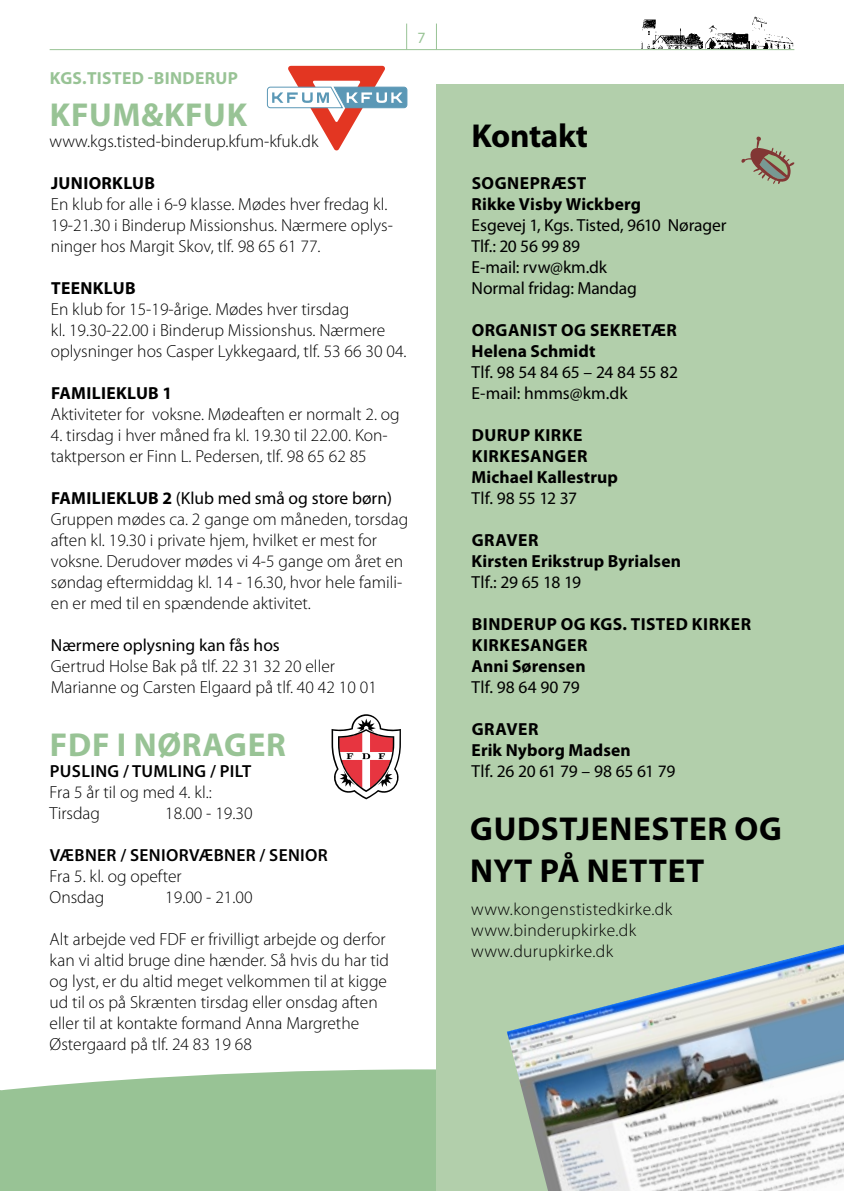
<style>
.page{position:relative;width:844px;height:1191px;background:#fff}
.page>*{position:absolute;margin:0;border:0;box-sizing:border-box;transform-origin:0 0}
.t1{font:700 33.25px/42px "Myriad Pro";letter-spacing:.02em;color:#000}
.t2{font:700 33.25px "Myriad Pro";letter-spacing:.02em;color:#98c395}
.t3{font:700 33.25px "Myriad Pro";letter-spacing:-.01em;color:#000}
.t4{font:300 17.5px/21px "Myriad Pro";color:#000}
.t5{font:700 17.5px/21px "Myriad Pro";letter-spacing:.02em;color:#000}
.t6{font:17.5px/21px "Myriad Pro";letter-spacing:-.005em;color:#000}
.t7{font:300 17.5px/21px "Myriad Pro";letter-spacing:.02em;color:#000}
.t8{font:600 17.5px "Myriad Pro";letter-spacing:.02em;color:#000}
.t9{font:700 17.5px "Myriad Pro";letter-spacing:.02em;color:#98c395}
.t10{font:15.75px "Myriad Pro";color:#98c395}
.s1{font-weight:700}
.s2{font-weight:400}
</style>
<div class="page">
<img style="left:641px;top:19px;width:61px;height:29px">
<img style="left:751px;top:16px;width:42px;height:32px">
<img style="left:705px;top:25px;width:44px;height:23px">
<hr style="left:50px;top:49px;width:744px;height:1px;background:#98c395">
<svg style="left:406px;top:24px;width:1px;height:25px"></svg>
<svg style="left:436px;top:24px;width:1px;height:25px"></svg>
<div style="left:0;top:1069px;width:437px;height:122px;background:#98c395"></div>
<div style="left:437px;top:84px;width:406px;height:1107px;background:#b2cfab"></div>
<svg style="left:266px;top:66px;width:141px;height:84px"></svg>
<svg style="left:331px;top:714px;width:70px;height:85px"></svg>
<img style="left:507px;top:944px;width:336px;height:247px">
<svg style="left:741px;top:136px;width:53px;height:48px"></svg>
<p class="t10" style="left:417px;top:28px;width:10px">7</p>
<p class="t9" style="left:50px;top:67px;width:189px">KGS.TISTED -BINDERUP</p>
<h1 class="t2" style="left:50px;top:93px;width:198px">KFUM&amp;KFUK</h1>
<p class="t4" style="left:50px;top:131px;width:270px">www.kgs.tisted-binderup.kfum-kfuk.dk</p>
<p class="t5" style="left:51px;top:172px;width:105px">JUNIORKLUB</p>
<p class="t4" style="left:51px;top:194px;width:343px">En klub for alle i 6-9 klasse. Mødes hver fredag kl.<br>19-21.30 i Binderup Missionshus. Nærmere oplys&shy;ninger hos Margit Skov, tlf. 98 65 61 77.</p>
<p class="t5" style="left:51px;top:277px;width:86px">TEENKLUB</p>
<p class="t4" style="left:51px;top:299px;width:357px">En klub for 15-19-årige. Mødes hver tirsdag<br>kl. 19.30-22.00 i Binderup Missionshus. Nærmere oplysninger hos Casper Lykkegaard, tlf. 53 66 30 04.</p>
<p class="t5" style="left:51px;top:382px;width:123px">FAMILIEKLUB 1</p>
<p class="t4" style="left:51px;top:404px;width:350px">Aktiviteter for voksne. Mødeaften er normalt 2. og</p>
<p class="t4" style="left:51px;top:425px;width:338px">4. tirsdag i hver måned fra kl. 19.30 til 22.00. Kon&shy;taktperson er Finn L. Pedersen, tlf. 98 65 62 85</p>
<p class="t4" style="left:51px;top:488px;width:359px"><span class="s1">FAMILIEKLUB 2</span> <span class="s2">(Klub med små og store børn)<br></span>Gruppen mødes ca. 2 gange om måneden, torsdag aften kl. 19.30 i private hjem, hvilket er mest for voksne. Derudover mødes vi 4-5 gange om året en søndag eftermiddag kl. 14 - 16.30, hvor hele famili&shy;en er med til en spændende aktivitet.</p>
<p class="t6" style="left:51px;top:634px;width:230px">Nærmere oplysning kan fås hos</p>
<p class="t4" style="left:51px;top:656px;width:327px">Gertrud Holse Bak på tlf. 22 31 32 20 eller<br>Marianne og Carsten Elgaard på tlf. 40 42 10 01</p>
<h1 class="t2" style="left:50px;top:723px;width:237px">FDF I NØRAGER</h1>
<p class="t8" style="left:50px;top:760px;width:203px">PUSLING / TUMLING / PILT</p>
<p class="t4" style="left:50px;top:782px;width:164px">Fra 5 år til og med 4. kl.:<br>Tirsdag</p>
<p class="t4" style="left:165px;top:803px;width:89px">18.00 - 19.30</p>
<p class="t8" style="left:50px;top:844px;width:279px">VÆBNER / SENIORVÆBNER / SENIOR</p>
<p class="t4" style="left:50px;top:866px;width:133px">Fra 5. kl. og opefter<br>Onsdag</p>
<p class="t4" style="left:165px;top:887px;width:89px">19.00 - 21.00</p>
<p class="t4" style="left:50px;top:929px;width:341px">Alt arbejde ved FDF er frivilligt arbejde og derfor kan vi altid bruge dine hænder. Så hvis du har tid og lyst, er du altid meget velkommen til at kigge ud til os på Skrænten tirsdag eller onsdag aften eller til at kontakte formand Anna Margrethe Østergaard på tlf. 24 83 19 68</p>
<h1 class="t3" style="left:471px;top:114px;width:118px">Kontakt</h1>
<p class="t5" style="left:471px;top:172px;width:171px">SOGNEPRÆST<br>Rikke Visby Wickberg</p>
<p class="t6" style="left:471px;top:214px;width:256px">Esgevej 1, Kgs. Tisted, 9610 Nørager<br>Tlf.: 20 56 99 89<br>E-mail: rvw@km.dk<br>Normal fridag: Mandag</p>
<p class="t5" style="left:471px;top:319px;width:207px">ORGANIST OG SEKRETÆR<br>Helena Schmidt</p>
<p class="t6" style="left:471px;top:361px;width:208px">Tlf. 98 54 84 65 – 24 84 55 82<br>E-mail: hmms@km.dk</p>
<p class="t5" style="left:471px;top:424px;width:148px">DURUP KIRKE<br>KIRKESANGER<br>Michael Kallestrup</p>
<p class="t6" style="left:471px;top:487px;width:107px">Tlf. 98 55 12 37</p>
<p class="t5" style="left:471px;top:529px;width:211px">GRAVER<br>Kirsten Erikstrup Byrialsen</p>
<p class="t6" style="left:471px;top:571px;width:111px">Tlf.: 29 65 18 19</p>
<p class="t5" style="left:471px;top:613px;width:281px">BINDERUP OG KGS. TISTED KIRKER<br>KIRKESANGER<br>Anni Sørensen</p>
<p class="t6" style="left:471px;top:676px;width:110px">Tlf. 98 64 90 79</p>
<p class="t5" style="left:471px;top:718px;width:160px">GRAVER<br>Erik Nyborg Madsen</p>
<p class="t6" style="left:471px;top:760px;width:205px">Tlf. 26 20 61 79 – 98 65 61 79</p>
<h1 class="t1" style="left:470px;top:807px;width:313px">GUDSTJENESTER OG<br>NYT PÅ NETTET</h1>
<p class="t7" style="left:471px;top:898px;width:202px">www.kongenstistedkirke.dk www.binderupkirke.dk www.durupkirke.dk</p>
</div>
